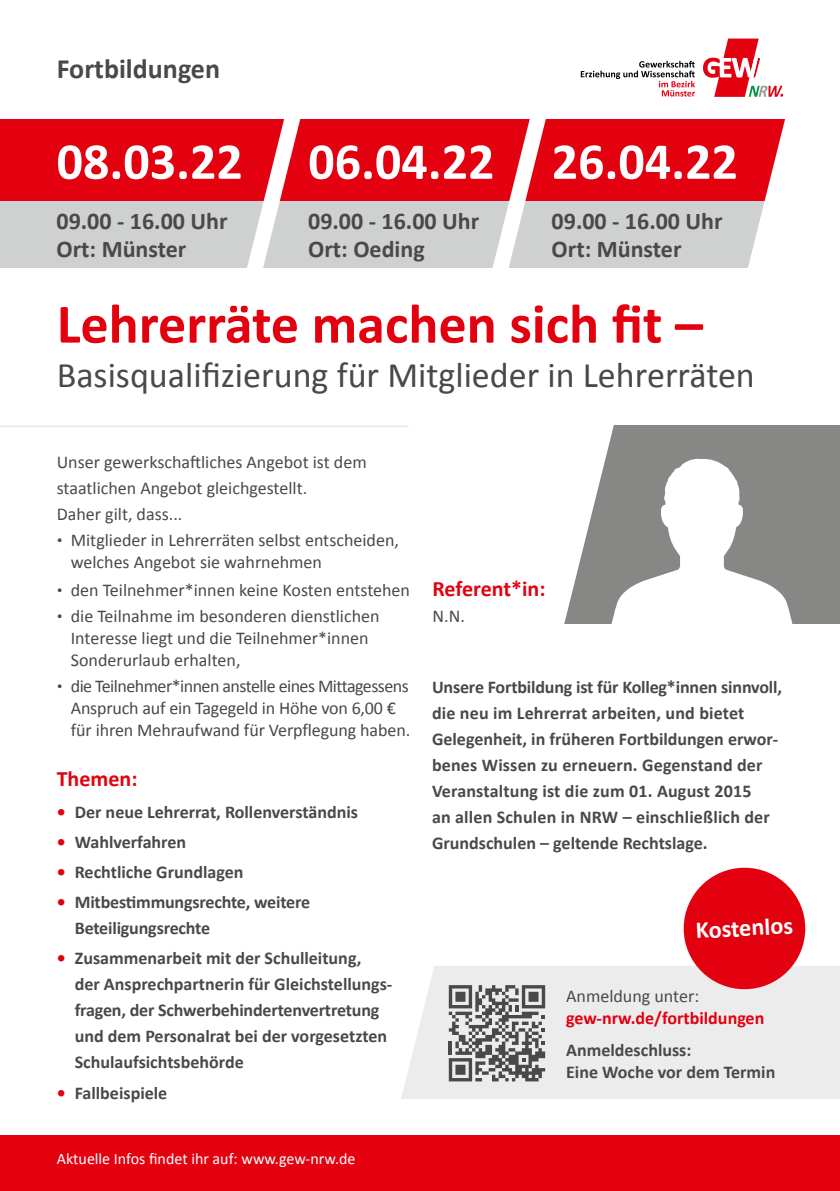
<style>
.page{position:relative;width:840px;height:1191px;background:#fff}
.page>*{position:absolute;margin:0;border:0;box-sizing:border-box;transform-origin:0 0}
.t1{font:700 56px "Calibri";color:#e3000f}
.t2{font:700 52px "Calibri";color:#fff}
.t3{font:36px "Calibri";color:#494948}
.t4{font:700 28px "Calibri";color:#494948}
.t5{font:700 24.2px "Calibri";color:#fff}
.t6{font:700 24px/28px "Calibri";color:#494948}
.t7{font:700 22px "Calibri";color:#e3000f}
.t8{font:700 18px/26px "Calibri";color:#494948}
.t9{font:18px/22px "Calibri";color:#494948}
.t10{font:700 18px "Calibri";color:#e3000f}
.t11{font:16px "Calibri";color:#fff}
.s1{font-size:12px}
.s2{color:#e3000f}
</style>
<div class="page">
<div style="left:0;top:200px;width:812px;height:68px;background:#cfd0d0"></div>
<div style="left:0;top:120px;width:594px;height:81px;background:#e3000f"></div>
<div style="left:351px;top:120px;width:488px;height:81px;background:#e3000f"></div>
<svg style="left:245px;top:119px;width:85px;height:149px"></svg>
<div style="left:0;top:1135px;width:839px;height:56px;background:#e3000f"></div>
<div style="left:564px;top:425px;width:275px;height:199px;background:#878786"></div>
<svg style="left:564px;top:425px;width:50px;height:199px;fill:#fff"></svg>
<div style="left:401px;top:966px;width:438px;height:133px;background:#ececed"></div>
<div style="left:683px;top:867px;width:121px;height:122px;background:#e3000f;border-radius:50%"></div>
<svg style="left:611px;top:459px;width:181px;height:165px"></svg>
<svg style="left:448px;top:985px;width:97px;height:96px;background:#989898"></svg>
<hr style="left:0;top:425px;width:408px;height:2px;background:#ececed">
<svg style="left:702px;top:38px;width:137px;height:230px"></svg>
<svg style="left:490px;top:60px;width:204px;height:208px"></svg>
<h3 class="t4" style="left:57px;top:49px;width:165px">Fortbildungen</h3>
<h2 class="t2" style="left:57px;top:125px;width:187px">08.03.22</h2>
<h2 class="t2" style="left:308px;top:125px;width:431px">06.04.22 26.04.22</h2>
<h3 class="t6" style="left:56px;top:206px;width:172px">09.00 - 16.00 Uhr<br>Ort: Münster</h3>
<h3 class="t6" style="left:308px;top:206px;width:172px">09.00 - 16.00 Uhr<br>Ort: Oeding</h3>
<h3 class="t6" style="left:551px;top:206px;width:172px">09.00 - 16.00 Uhr<br>Ort: Münster</h3>
<h1 class="t1" style="left:57px;top:284px;width:647px">Lehrerräte machen sich fit –</h1>
<h3 class="t3" style="left:57px;top:352px;width:699px">Basisqualifizierung für Mitglieder in Lehrerräten</h3>
<p class="t9" style="left:57px;top:448px;width:311px;line-height:26px">Unser gewerkschaftliches Angebot ist dem staatlichen Angebot gleichgestellt.<br>Daher gilt, dass...</p>
<p class="t9" style="left:71px;top:528px;width:329px;text-indent:-14px"><span class="s1">•</span> Mitglieder in Lehrerräten selbst entscheiden, welches Angebot sie wahrnehmen</p>
<p class="t9" style="left:57px;top:578px;width:354px"><span class="s1">•</span> den Teilnehmer*innen keine Kosten entstehen</p>
<p class="t9" style="left:71px;top:604px;width:310px;text-indent:-14px"><span class="s1">•</span> die Teilnahme im besonderen dienstlichen<br>Interesse liegt und die Teilnehmer*innen<br>Sonderurlaub erhalten,</p>
<p class="t9" style="left:71px;top:674px;width:341px;text-indent:-14px"><span class="s1">•</span> die Teilnehmer*innen anstelle eines Mittagessens<br>Anspruch auf ein Tagegeld in Höhe von 6,00 € für ihren Mehraufwand für Verpflegung haben.</p>
<p class="t8" style="left:432px;top:673px;width:351px">Unsere Fortbildung ist für Kolleg*innen sinnvoll, die neu im Lehrerrat arbeiten, und bietet Gelegenheit, in früheren Fortbildungen erwor&shy;benes Wissen zu erneuern. Gegenstand der Veranstaltung ist die zum 01. August 2015<br>an allen Schulen in NRW – einschließlich der Grundschulen – geltende Rechtslage.</p>
<p class="t7" style="left:432px;top:572px;width:114px">Referent*in:</p>
<p class="t9" style="left:432px;top:604px;width:34px">N.N.</p>
<p class="t7" style="left:57px;top:763px;width:82px">Themen:</p>
<p class="t8" style="left:57px;top:799px;width:302px"><span class="s2">•</span> Der neue Lehrerrat, Rollenverständnis</p>
<p class="t8" style="left:57px;top:829px;width:131px"><span class="s2">•</span> Wahlverfahren</p>
<p class="t8" style="left:57px;top:859px;width:188px"><span class="s2">•</span> Rechtliche Grundlagen</p>
<p class="t8" style="left:75px;top:889px;width:237px;text-indent:-18px"><span class="s2">•</span> Mitbestimmungsrechte, weitere<br>Beteiligungsrechte</p>
<p class="t8" style="left:75px;top:945px;width:319px;text-indent:-18px"><span class="s2">•</span> Zusammenarbeit mit der Schulleitung,<br>der Ansprechpartnerin für Gleichstellungs&shy;fragen, der Schwerbehindertenvertretung und dem Personalrat bei der vorgesetzten Schulaufsichtsbehörde</p>
<p class="t8" style="left:57px;top:1079px;width:112px"><span class="s2">•</span> Fallbeispiele</p>
<h3 class="t5" style="left:694px;top:913px;width:99px;rotate:-3deg">Kostenlos</h3>
<p class="t9" style="left:565px;top:983px;width:134px">Anmeldung unter:</p>
<p class="t10" style="left:565px;top:1004px;width:200px">gew-nrw.de/fortbildungen</p>
<p class="t8" style="left:565px;top:1038px;width:211px;line-height:22px">Anmeldeschluss:<br>Eine Woche vor dem Termin</p>
<p class="t11" style="left:57px;top:1148px;width:300px">Aktuelle Infos findet ihr auf: www.gew-nrw.de</p>
</div>
